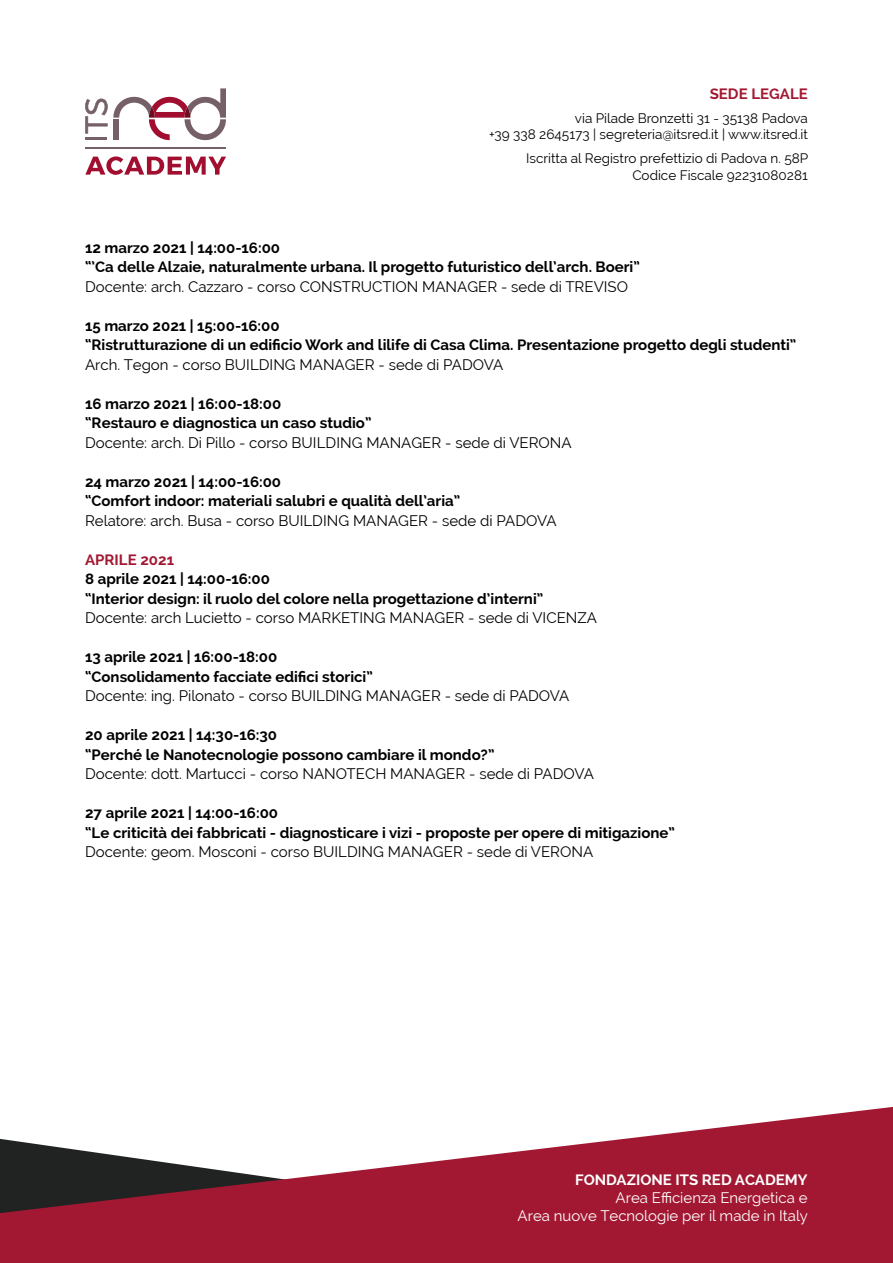
<style>
.page{position:relative;width:893px;height:1263px;background:#fff}
.page>*{position:absolute;margin:0;border:0;box-sizing:border-box;transform-origin:0 0}
.t1{font:700 15px/19.5px "Raleway";color:#000}
.t2{font:15px "Raleway";color:#000}
.t3{font:15px/18px "Raleway";color:#fff;text-align:right}
.t4{font:700 15px "Raleway";color:#fff}
.t5{font:700 15px "Raleway";color:#a21832}
.t6{font:13.5px/16.2px "Raleway";color:#000;text-align:right}
</style>
<div class="page">
<svg style="left:0;top:1107px;width:893px;height:156px;fill:#a21832"></svg>
<svg style="left:85px;top:156px;width:141px;height:19px"></svg>
<hr style="left:85px;top:148px;width:141px;height:1px;background:#766068">
<svg style="left:85px;top:88px;width:141px;height:53px"></svg>
<p class="t5" style="left:710px;top:85px;width:100px">SEDE LEGALE</p>
<p class="t6" style="left:489px;top:110px;width:320px">via Pilade Bronzetti 31 - 35138 Padova<br>+39 338 2645173 | segreteria@itsred.it | www.itsred.it</p>
<p class="t6" style="left:526px;top:150px;width:284px">Iscritta al Registro prefettizio di Padova n. 58P<br>Codice Fiscale 92231080281</p>
<p class="t1" style="left:85px;top:238px;width:556px">12 marzo 2021 | 14:00-16:00<br>“’Ca delle Alzaie, naturalmente urbana. Il progetto futuristico dell’arch. Boeri”</p>
<p class="t2" style="left:85px;top:278px;width:545px">Docente: arch. Cazzaro - corso CONSTRUCTION MANAGER - sede di TREVISO</p>
<p class="t1" style="left:85px;top:316px;width:713px">15 marzo 2021 | 15:00-16:00<br>“Ristrutturazione di un edificio Work and lilife di Casa Clima. Presentazione progetto degli studenti”</p>
<p class="t2" style="left:85px;top:356px;width:420px">Arch. Tegon - corso BUILDING MANAGER - sede di PADOVA</p>
<p class="t1" style="left:85px;top:394px;width:288px">16 marzo 2021 | 16:00-18:00<br>“Restauro e diagnostica un caso studio”</p>
<p class="t2" style="left:85px;top:434px;width:488px">Docente: arch. Di Pillo - corso BUILDING MANAGER - sede di VERONA</p>
<p class="t1" style="left:85px;top:472px;width:377px">24 marzo 2021 | 14:00-16:00<br>“Comfort indoor: materiali salubri e qualità dell’aria”</p>
<p class="t2" style="left:85px;top:512px;width:473px">Relatore: arch. Busa - corso BUILDING MANAGER - sede di PADOVA</p>
<p class="t5" style="left:85px;top:551px;width:90px">APRILE 2021</p>
<p class="t1" style="left:85px;top:569px;width:460px">8 aprile 2021 | 14:00-16:00<br>“Interior design: il ruolo del colore nella progettazione d’interni”</p>
<p class="t2" style="left:85px;top:609px;width:513px">Docente: arch Lucietto - corso MARKETING MANAGER - sede di VICENZA</p>
<p class="t1" style="left:85px;top:647px;width:289px">13 aprile 2021 | 16:00-18:00 “Consolidamento facciate edifici storici”</p>
<p class="t2" style="left:85px;top:687px;width:486px">Docente: ing. Pilonato - corso BUILDING MANAGER - sede di PADOVA</p>
<p class="t1" style="left:85px;top:725px;width:411px">20 aprile 2021 | 14:30-16:30<br>“Perché le Nanotecnologie possono cambiare il mondo?”</p>
<p class="t2" style="left:85px;top:765px;width:510px">Docente: dott. Martucci - corso NANOTECH MANAGER - sede di PADOVA</p>
<p class="t1" style="left:85px;top:803px;width:591px">27 aprile 2021 | 14:00-16:00<br>“Le criticità dei fabbricati - diagnosticare i vizi - proposte per opere di mitigazione”</p>
<p class="t2" style="left:85px;top:843px;width:510px">Docente: geom. Mosconi - corso BUILDING MANAGER - sede di VERONA</p>
<p class="t4" style="left:575px;top:1171px;width:234px">FONDAZIONE ITS RED ACADEMY</p>
<p class="t3" style="left:518px;top:1189px;width:292px">Area Efficienza Energetica e<br>Area nuove Tecnologie per il made in Italy</p>
</div>
